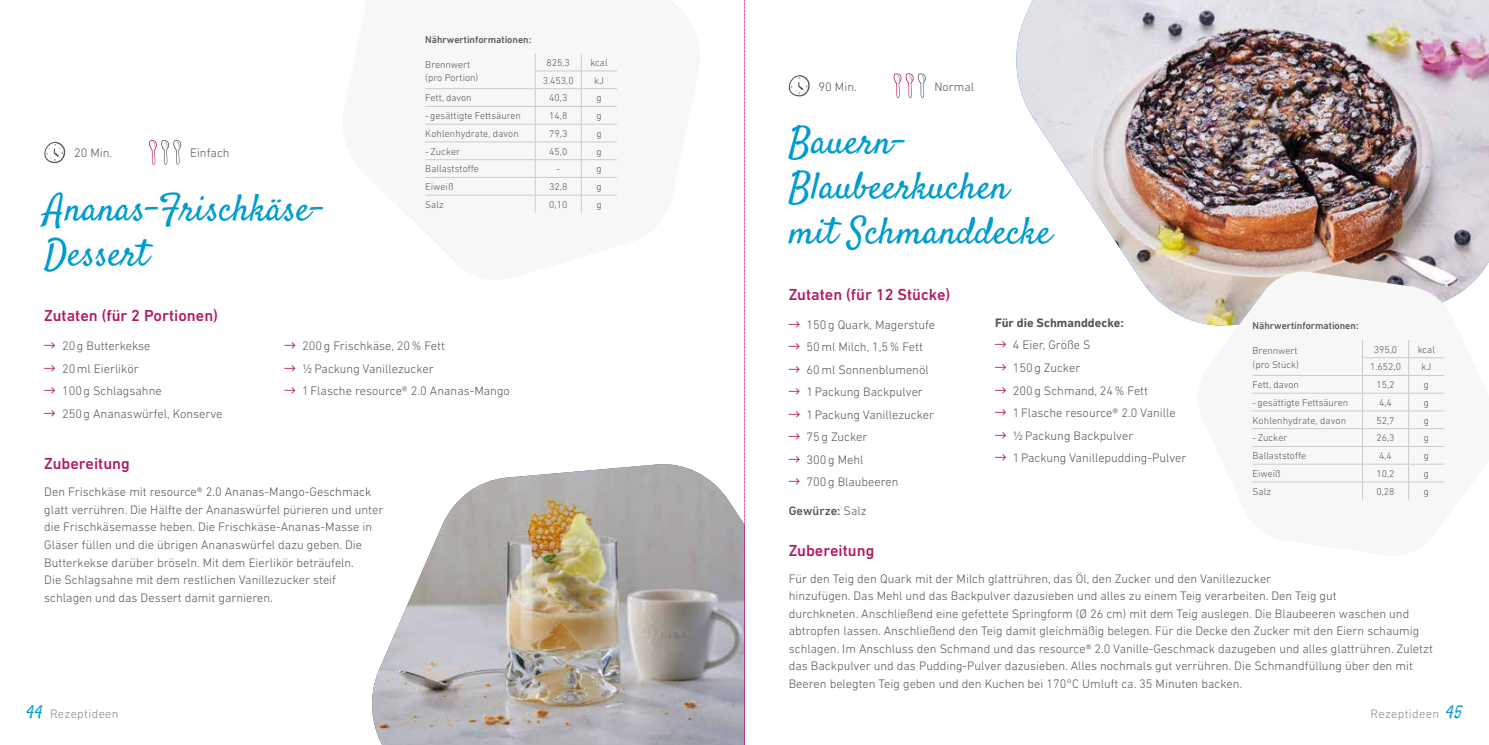
<style>
.page{position:relative;width:1489px;height:745px;background:#fff}
.page>*{position:absolute;margin:0;border:0;box-sizing:border-box;transform-origin:0 0}
.t1{font:37.5px/45px "Satisfy";color:#009cd0}
.t2{font:500 16.25px "DIN Next LT Pro";color:#b01c62}
.t3{font:300 12.5px/22.5px "DIN Next LT Pro";color:#575756}
.t4{font:300 12.5px "DIN Next LT Pro";letter-spacing:.025em;color:#858b8f}
.t5{font:700 12.5px "DIN Next LT Pro";color:#575756}
.t6{font:500 12.5px "DIN Next LT Pro";color:#575756}
.t7{font:300 10px/13.8px "DIN Next LT Pro";color:#575756}
.t8{font:500 10px "DIN Next LT Pro";color:#575756}
.s1{font-weight:300}
.s2{font-family:"Satisfy";font-weight:400;font-size:17.5px;color:#009cd0}
</style>
<div class="page">
<img style="left:372px;top:464px;width:372px;height:280px">
<img style="left:1016px;top:0;width:472px;height:321px">
<svg style="left:425px;top:53px;width:192px;height:160px"></svg>
<svg style="left:535px;top:53px;width:1px;height:160px"></svg>
<svg style="left:581px;top:53px;width:1px;height:160px"></svg>
<hr style="left:535px;top:71px;width:46px;height:1px;background:#c9cccf">
<hr style="left:581px;top:71px;width:35px;height:1px;background:#c9cccf">
<hr style="left:425px;top:88px;width:110px;height:1px;background:#c9cccf">
<hr style="left:535px;top:88px;width:46px;height:1px;background:#c9cccf">
<hr style="left:581px;top:88px;width:35px;height:1px;background:#c9cccf">
<hr style="left:425px;top:106px;width:110px;height:1px;background:#c9cccf">
<hr style="left:535px;top:106px;width:46px;height:1px;background:#c9cccf">
<hr style="left:581px;top:106px;width:35px;height:1px;background:#c9cccf">
<hr style="left:425px;top:124px;width:110px;height:1px;background:#c9cccf">
<hr style="left:535px;top:124px;width:46px;height:1px;background:#c9cccf">
<hr style="left:581px;top:124px;width:35px;height:1px;background:#c9cccf">
<hr style="left:425px;top:141px;width:110px;height:1px;background:#c9cccf">
<hr style="left:535px;top:141px;width:46px;height:1px;background:#c9cccf">
<hr style="left:581px;top:141px;width:35px;height:1px;background:#c9cccf">
<hr style="left:425px;top:159px;width:110px;height:1px;background:#c9cccf">
<hr style="left:535px;top:159px;width:46px;height:1px;background:#c9cccf">
<hr style="left:581px;top:159px;width:35px;height:1px;background:#c9cccf">
<hr style="left:425px;top:177px;width:110px;height:1px;background:#c9cccf">
<hr style="left:535px;top:177px;width:46px;height:1px;background:#c9cccf">
<hr style="left:581px;top:177px;width:35px;height:1px;background:#c9cccf">
<hr style="left:425px;top:195px;width:110px;height:1px;background:#c9cccf">
<hr style="left:535px;top:195px;width:46px;height:1px;background:#c9cccf">
<hr style="left:581px;top:195px;width:35px;height:1px;background:#c9cccf">
<svg style="left:893px;top:73px;width:32px;height:25px"></svg>
<svg style="left:788px;top:75px;width:21px;height:22px"></svg>
<svg style="left:149px;top:140px;width:32px;height:25px"></svg>
<svg style="left:44px;top:142px;width:21px;height:21px"></svg>
<svg style="left:1194px;top:269px;width:294px;height:231px"></svg>
<svg style="left:1361px;top:340px;width:1px;height:159px"></svg>
<svg style="left:1408px;top:340px;width:1px;height:159px"></svg>
<hr style="left:1361px;top:357px;width:47px;height:1px;background:#c9cccf">
<hr style="left:1408px;top:357px;width:35px;height:1px;background:#c9cccf">
<hr style="left:1252px;top:375px;width:110px;height:1px;background:#c9cccf">
<hr style="left:1362px;top:375px;width:46px;height:1px;background:#c9cccf">
<hr style="left:1408px;top:375px;width:35px;height:1px;background:#c9cccf">
<hr style="left:1252px;top:392px;width:110px;height:1px;background:#c9cccf">
<hr style="left:1362px;top:392px;width:46px;height:1px;background:#c9cccf">
<hr style="left:1408px;top:392px;width:35px;height:1px;background:#c9cccf">
<hr style="left:1252px;top:410px;width:110px;height:1px;background:#c9cccf">
<hr style="left:1362px;top:410px;width:46px;height:1px;background:#c9cccf">
<hr style="left:1408px;top:410px;width:35px;height:1px;background:#c9cccf">
<hr style="left:1252px;top:428px;width:110px;height:1px;background:#c9cccf">
<hr style="left:1362px;top:428px;width:46px;height:1px;background:#c9cccf">
<hr style="left:1408px;top:428px;width:35px;height:1px;background:#c9cccf">
<hr style="left:1252px;top:446px;width:110px;height:1px;background:#c9cccf">
<hr style="left:1362px;top:446px;width:46px;height:1px;background:#c9cccf">
<hr style="left:1408px;top:446px;width:35px;height:1px;background:#c9cccf">
<hr style="left:1252px;top:463px;width:110px;height:1px;background:#c9cccf">
<hr style="left:1362px;top:463px;width:46px;height:1px;background:#c9cccf">
<hr style="left:1408px;top:463px;width:35px;height:1px;background:#c9cccf">
<hr style="left:1252px;top:481px;width:110px;height:1px;background:#c9cccf">
<hr style="left:1362px;top:481px;width:46px;height:1px;background:#c9cccf">
<hr style="left:1408px;top:481px;width:35px;height:1px;background:#c9cccf">
<svg style="left:744px;top:0;width:1px;height:745px"></svg>
<p class="t8" style="left:425px;top:34px;width:107px">Nährwertinformationen:</p>
<p class="t3" style="left:74px;top:141px;width:40px">20 Min.</p>
<p class="t3" style="left:190px;top:141px;width:41px">Einfach</p>
<h1 class="t1" style="left:44px;top:189px;width:281px">Ananas-Frischkäse-<br>Dessert</h1>
<p class="t7" style="left:425px;top:57px;width:54px">Brennwert (pro Portion)</p>
<p class="t7" style="left:546px;top:55px;width:25px">825,3</p>
<p class="t7" style="left:590px;top:55px;width:19px">kcal</p>
<p class="t7" style="left:543px;top:73px;width:32px">3.453,0</p>
<p class="t7" style="left:594px;top:73px;width:11px">kJ</p>
<p class="t7" style="left:425px;top:91px;width:48px">Fett, davon</p>
<p class="t7" style="left:549px;top:91px;width:20px">40,3</p>
<p class="t7" style="left:596px;top:91px;width:7px">g</p>
<p class="t7" style="left:425px;top:109px;width:97px">-gesättigte Fettsäuren</p>
<p class="t7" style="left:549px;top:109px;width:20px">14,8</p>
<p class="t7" style="left:596px;top:109px;width:7px">g</p>
<p class="t7" style="left:425px;top:126px;width:95px">Kohlenhydrate, davon</p>
<p class="t7" style="left:549px;top:126px;width:20px">79,3</p>
<p class="t7" style="left:596px;top:126px;width:7px">g</p>
<p class="t7" style="left:425px;top:144px;width:36px">- Zucker</p>
<p class="t7" style="left:549px;top:144px;width:20px">45,0</p>
<p class="t7" style="left:596px;top:144px;width:7px">g</p>
<p class="t7" style="left:425px;top:162px;width:55px">Ballaststoffe</p>
<p class="t7" style="left:556px;top:162px;width:5px">-</p>
<p class="t7" style="left:596px;top:162px;width:7px">g</p>
<p class="t7" style="left:425px;top:179px;width:30px">Eiweiß</p>
<p class="t7" style="left:549px;top:179px;width:20px">32,8</p>
<p class="t7" style="left:596px;top:179px;width:7px">g</p>
<p class="t7" style="left:425px;top:197px;width:20px">Salz</p>
<p class="t7" style="left:549px;top:197px;width:20px">0,10</p>
<p class="t7" style="left:596px;top:197px;width:7px">g</p>
<h2 class="t2" style="left:44px;top:306px;width:175px">Zutaten (für 2 Portionen)</h2>
<p class="t3" style="left:62px;top:334px;width:162px">20g Butterkekse<br>20ml Eierlikör<br>100g Schlagsahne<br>250g Ananaswürfel, Konserve</p>
<p class="t3" style="left:302px;top:334px;width:209px">200g Frischkäse, 20% Fett<br>½Packung Vanillezucker<br>1Flasche resource® 2.0 Ananas-Mango</p>
<h2 class="t2" style="left:44px;top:454px;width:87px">Zubereitung</h2>
<p class="t3" style="left:44px;top:483px;width:340px;line-height:17.5px">Den Frischkäse mit resource® 2.0 Ananas-Mango-Geschmack glatt verrühren. Die Hälfte der Ananaswürfel pürieren und unter die Frischkäsemasse heben. Die Frischkäse-Ananas-Masse in Gläser füllen und die übrigen Ananaswürfel dazu geben. Die Butterkekse darüber bröseln. Mit dem Eierlikör beträufeln.<br>Die Schlagsahne mit dem restlichen Vanillezucker steif schlagen und das Dessert damit garnieren.</p>
<p class="t3" style="left:818px;top:75px;width:40px">90 Min.</p>
<p class="t3" style="left:934px;top:75px;width:41px">Normal</p>
<h1 class="t1" style="left:788px;top:122px;width:264px">Bauern-<br>Blaubeerkuchen mit Schmanddecke</h1>
<h2 class="t2" style="left:788px;top:285px;width:163px">Zutaten (für 12 Stücke)</h2>
<p class="t3" style="left:806px;top:312px;width:130px">150g Quark, Magerstufe<br>50ml Milch, 1,5% Fett<br>60ml Sonnenblumenöl<br>1Packung Backpulver<br>1Packung Vanillezucker<br>75g Zucker<br>300g Mehl<br>700g Blaubeeren</p>
<p class="t5" style="left:995px;top:315px;width:130px">Für die Schmanddecke:</p>
<p class="t3" style="left:1012px;top:333px;width:175px">4 Eier, Größe S<br>150g Zucker<br>200g Schmand, 24% Fett<br>1Flasche resource® 2.0 Vanille ½Packung Backpulver<br>1Packung Vanillepudding-Pulver</p>
<p class="t6" style="left:788px;top:503px;width:79px">Gewürze: <span class="s1">Salz</span></p>
<h2 class="t2" style="left:788px;top:540px;width:87px">Zubereitung</h2>
<p class="t8" style="left:1252px;top:320px;width:107px">Nährwertinformationen:</p>
<p class="t7" style="left:1252px;top:344px;width:48px">Brennwert (pro Stück)</p>
<p class="t7" style="left:1373px;top:342px;width:25px">395,0</p>
<p class="t7" style="left:1417px;top:342px;width:19px">kcal</p>
<p class="t7" style="left:1369px;top:360px;width:32px">1.652,0</p>
<p class="t7" style="left:1421px;top:360px;width:11px">kJ</p>
<p class="t7" style="left:1252px;top:377px;width:48px">Fett, davon</p>
<p class="t7" style="left:1376px;top:377px;width:20px">15,2</p>
<p class="t7" style="left:1423px;top:377px;width:7px">g</p>
<p class="t7" style="left:1252px;top:395px;width:97px">-gesättigte Fettsäuren</p>
<p class="t7" style="left:1378px;top:395px;width:14px">4,4</p>
<p class="t7" style="left:1423px;top:395px;width:7px">g</p>
<p class="t7" style="left:1252px;top:413px;width:95px">Kohlenhydrate, davon</p>
<p class="t7" style="left:1376px;top:413px;width:20px">52,7</p>
<p class="t7" style="left:1423px;top:413px;width:7px">g</p>
<p class="t7" style="left:1252px;top:430px;width:36px">- Zucker</p>
<p class="t7" style="left:1376px;top:430px;width:20px">26,3</p>
<p class="t7" style="left:1423px;top:430px;width:7px">g</p>
<p class="t7" style="left:1252px;top:448px;width:55px">Ballaststoffe</p>
<p class="t7" style="left:1378px;top:448px;width:14px">4,4</p>
<p class="t7" style="left:1423px;top:448px;width:7px">g</p>
<p class="t7" style="left:1252px;top:466px;width:30px">Eiweiß</p>
<p class="t7" style="left:1376px;top:466px;width:20px">10,2</p>
<p class="t7" style="left:1423px;top:466px;width:7px">g</p>
<p class="t7" style="left:1252px;top:484px;width:20px">Salz</p>
<p class="t7" style="left:1376px;top:484px;width:20px">0,28</p>
<p class="t7" style="left:1423px;top:484px;width:7px">g</p>
<p class="t3" style="left:788px;top:569px;width:645px;line-height:17.5px">Für den Teig den Quark mit der Milch glattrühren, das Öl, den Zucker und den Vanillezucker<br>hinzufügen. Das Mehl und das Backpulver dazusieben und alles zu einem Teig verarbeiten. Den Teig gut<br>durchkneten. Anschließend eine gefettete Springform (Ø 26 cm) mit dem Teig auslegen. Die Blaubeeren waschen und abtropfen lassen. Anschließend den Teig damit gleichmäßig belegen. Für die Decke den Zucker mit den Eiern schaumig schlagen. Im Anschluss den Schmand und das resource® 2.0 Vanille-Geschmack dazugeben und alles glattrühren. Zuletzt das Backpulver und das Pudding-Pulver dazusieben. Alles nochmals gut verrühren. Die Schmandfüllung über den mit Beeren belegten Teig geben und den Kuchen bei 170°C Umluft ca. 35 Minuten backen.</p>
<p class="t4" style="left:27px;top:706px;width:94px"><span class="s2">44</span> Rezeptideen</p>
<p class="t4" style="left:1370px;top:706px;width:93px">Rezeptideen <span class="s2">45</span></p>
</div>
